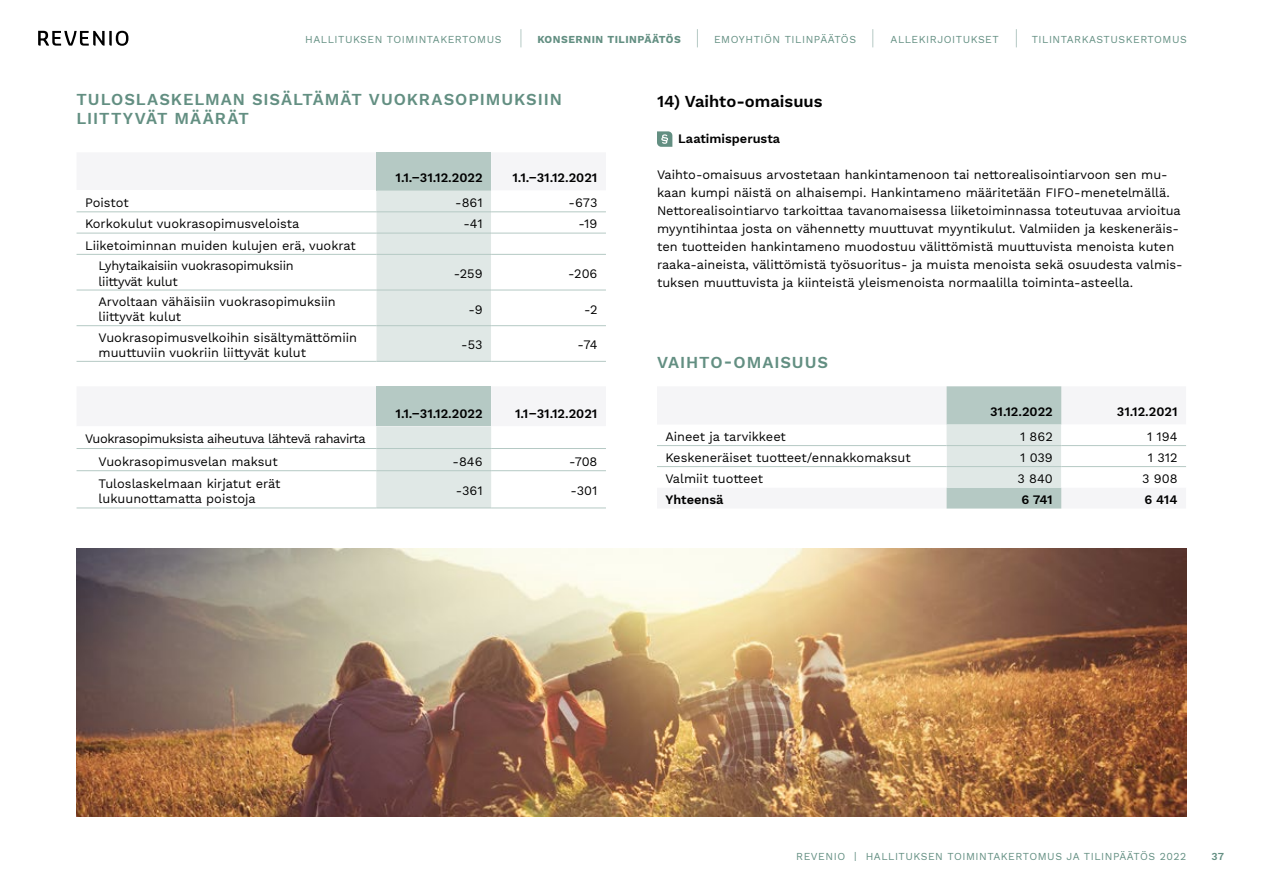
<style>
.page{position:relative;width:1263px;height:893px;background:#fff}
.page>*{position:absolute;margin:0;border:0;box-sizing:border-box;transform-origin:0 0}
.t1{font:600 16.5px/19.8px "Work Sans";letter-spacing:.055em;color:#638f82}
.t2{font:600 16.5px "Work Sans";color:#000}
.t3{font:12.75px/18px "Work Sans";color:#000}
.t4{font:600 12.75px "Work Sans";color:#000}
.t5{font:12.75px/20.9px "Work Sans";letter-spacing:-.02em;color:#000}
.t6{font:12.75px/22.2px "Work Sans";letter-spacing:-.03em;color:#000}
.t7{font:10.5px "Work Sans";letter-spacing:.05em;color:#638f82}
.t8{font:700 10.5px "Work Sans";letter-spacing:.05em;color:#638f82}
.t9{font:600 10.5px "Work Sans";color:#638f82}
</style>
<div class="page">
<svg style="left:38px;top:31px;width:90px;height:15px"></svg>
<svg style="left:521px;top:29px;width:1px;height:18px"></svg>
<svg style="left:697px;top:29px;width:1px;height:18px"></svg>
<svg style="left:872px;top:29px;width:1px;height:18px"></svg>
<svg style="left:1016px;top:29px;width:1px;height:18px"></svg>
<div style="left:376px;top:152px;width:115px;height:39px;background:#b5c9c4"></div>
<svg style="left:77px;top:191px;width:529px;height:170px"></svg>
<hr style="left:77px;top:212px;width:299px;height:1px;background:#b5c9c4">
<hr style="left:376px;top:212px;width:115px;height:1px;background:#b5c9c4">
<hr style="left:491px;top:212px;width:115px;height:1px;background:#b5c9c4">
<hr style="left:77px;top:233px;width:299px;height:1px;background:#b5c9c4">
<hr style="left:376px;top:233px;width:115px;height:1px;background:#b5c9c4">
<hr style="left:491px;top:233px;width:115px;height:1px;background:#b5c9c4">
<hr style="left:77px;top:254px;width:299px;height:1px;background:#b5c9c4">
<hr style="left:376px;top:254px;width:115px;height:1px;background:#b5c9c4">
<hr style="left:491px;top:254px;width:115px;height:1px;background:#b5c9c4">
<hr style="left:77px;top:290px;width:299px;height:1px;background:#b5c9c4">
<hr style="left:376px;top:290px;width:115px;height:1px;background:#b5c9c4">
<hr style="left:491px;top:290px;width:115px;height:1px;background:#b5c9c4">
<hr style="left:77px;top:325px;width:299px;height:1px;background:#b5c9c4">
<hr style="left:376px;top:325px;width:115px;height:1px;background:#b5c9c4">
<hr style="left:491px;top:325px;width:115px;height:1px;background:#b5c9c4">
<hr style="left:77px;top:361px;width:299px;height:1px;background:#b5c9c4">
<hr style="left:376px;top:361px;width:115px;height:1px;background:#b5c9c4">
<hr style="left:491px;top:361px;width:115px;height:1px;background:#b5c9c4">
<svg style="left:77px;top:386px;width:529px;height:122px"></svg>
<hr style="left:77px;top:448px;width:299px;height:1px;background:#b5c9c4">
<hr style="left:376px;top:448px;width:115px;height:1px;background:#b5c9c4">
<hr style="left:491px;top:448px;width:115px;height:1px;background:#b5c9c4">
<hr style="left:77px;top:470px;width:299px;height:1px;background:#b5c9c4">
<hr style="left:376px;top:470px;width:115px;height:1px;background:#b5c9c4">
<hr style="left:491px;top:470px;width:115px;height:1px;background:#b5c9c4">
<hr style="left:77px;top:508px;width:299px;height:1px;background:#b5c9c4">
<hr style="left:376px;top:508px;width:115px;height:1px;background:#b5c9c4">
<hr style="left:491px;top:508px;width:115px;height:1px;background:#b5c9c4">
<svg style="left:657px;top:131px;width:15px;height:16px"></svg>
<svg style="left:946px;top:386px;width:116px;height:123px;background:#cbd9d6"></svg>
<hr style="left:657px;top:445px;width:289px;height:1px;background:#b5c9c4">
<hr style="left:946px;top:445px;width:115px;height:1px;background:#b5c9c4">
<hr style="left:1061px;top:445px;width:125px;height:1px;background:#b5c9c4">
<hr style="left:657px;top:466px;width:289px;height:1px;background:#b5c9c4">
<hr style="left:946px;top:466px;width:115px;height:1px;background:#b5c9c4">
<hr style="left:1061px;top:466px;width:125px;height:1px;background:#b5c9c4">
<img style="left:77px;top:548px;width:1109px;height:268px">
<p class="t7" style="left:305px;top:33px;width:198px">HALLITUKSEN TOIMINTAKERTOMUS</p>
<p class="t8" style="left:537px;top:33px;width:145px">KONSERNIN TILINPÄÄTÖS</p>
<p class="t7" style="left:714px;top:33px;width:143px">EMOYHTIÖN TILINPÄÄTÖS</p>
<p class="t7" style="left:890px;top:33px;width:110px">ALLEKIRJOITUKSET</p>
<p class="t7" style="left:1032px;top:33px;width:157px">TILINTARKASTUSKERTOMUS</p>
<p class="t1" style="left:77px;top:90px;width:487px">TULOSLASKELMAN SISÄLTÄMÄT VUOKRASOPIMUKSIIN<br>LIITTYVÄT MÄÄRÄT</p>
<p class="t4" style="left:396px;top:170px;width:88px">1.1.–31.12.2022</p>
<p class="t4" style="left:512px;top:170px;width:86px">1.1.–31.12.2021</p>
<p class="t3" style="left:85px;top:194px;width:45px">Poistot</p>
<p class="t3" style="left:455px;top:194px;width:29px">-861</p>
<p class="t3" style="left:569px;top:194px;width:30px">-673</p>
<p class="t3" style="left:85px;top:216px;width:216px">Korkokulut vuokrasopimusveloista</p>
<p class="t3" style="left:463px;top:216px;width:21px">-41</p>
<p class="t3" style="left:578px;top:216px;width:21px">-19</p>
<p class="t5" style="left:99px;top:235px;width:259px;text-indent:-14px">Liiketoiminnan muiden kulujen erä, vuokrat<br>Lyhytaikaisiin vuokrasopimuksiin</p>
<p class="t5" style="left:99px;top:272px;width:81px">liittyvät kulut</p>
<p class="t3" style="left:454px;top:265px;width:30px">-259</p>
<p class="t3" style="left:568px;top:265px;width:31px">-206</p>
<p class="t3" style="left:99px;top:295px;width:239px;line-height:15.3px">Arvoltaan vähäisiin vuokrasopimuksiin liittyvät kulut</p>
<p class="t3" style="left:468px;top:301px;width:16px">-9</p>
<p class="t3" style="left:584px;top:301px;width:15px">-2</p>
<p class="t3" style="left:99px;top:330px;width:260px;line-height:15.3px">Vuokrasopimusvelkoihin sisältymättömiin muuttuviin vuokriin liittyvät kulut</p>
<p class="t3" style="left:461px;top:337px;width:23px">-53</p>
<p class="t3" style="left:578px;top:337px;width:21px">-74</p>
<p class="t6" style="left:99px;top:428px;width:269px;text-indent:-14px">Vuokrasopimuksista aiheutuva lähtevä rahavirta<br>Vuokrasopimusvelan maksut</p>
<p class="t4" style="left:396px;top:406px;width:88px">1.1.–31.12.2022</p>
<p class="t4" style="left:515px;top:406px;width:84px">1.1–31.12.2021</p>
<p class="t3" style="left:453px;top:453px;width:32px">-846</p>
<p class="t3" style="left:569px;top:453px;width:30px">-708</p>
<p class="t3" style="left:99px;top:476px;width:183px;line-height:15.3px">Tuloslaskelmaan kirjatut erät lukuunottamatta poistoja</p>
<p class="t3" style="left:456px;top:482px;width:28px">-361</p>
<p class="t3" style="left:570px;top:482px;width:28px">-301</p>
<p class="t2" style="left:657px;top:92px;width:167px">14) Vaihto-omaisuus</p>
<p class="t4" style="left:678px;top:132px;width:103px">Laatimisperusta</p>
<p class="t3" style="left:657px;top:167px;width:527px">Vaihto-omaisuus arvostetaan hankintamenoon tai nettorealisointiarvoon sen mu&shy;kaan kumpi näistä on alhaisempi. Hankintameno määritetään FIFO-menetelmällä.<br>Nettorealisointiarvo tarkoittaa tavanomaisessa liiketoiminnassa toteutuvaa arvioitua myyntihintaa josta on vähennetty muuttuvat myyntikulut. Valmiiden ja keskeneräis&shy;ten tuotteiden hankintameno muodostuu välittömistä muuttuvista menoista kuten raaka-aineista, välittömistä työsuoritus- ja muista menoista sekä osuudesta valmis&shy;tuksen muuttuvista ja kiinteistä yleismenoista normaalilla toiminta-asteella.</p>
<p class="t1" style="left:657px;top:354px;width:172px">VAIHTO-OMAISUUS</p>
<p class="t4" style="left:990px;top:404px;width:64px">31.12.2022</p>
<p class="t4" style="left:1117px;top:404px;width:62px">31.12.2021</p>
<p class="t3" style="left:665px;top:428px;width:122px">Aineet ja tarvikkeet</p>
<p class="t3" style="left:1020px;top:428px;width:34px">1 862</p>
<p class="t3" style="left:1147px;top:428px;width:32px">1 194</p>
<p class="t3" style="left:665px;top:449px;width:247px">Keskeneräiset tuotteet/ennakkomaksut</p>
<p class="t3" style="left:1020px;top:449px;width:34px">1 039</p>
<p class="t3" style="left:1148px;top:449px;width:31px">1 312</p>
<p class="t3" style="left:665px;top:470px;width:99px">Valmiit tuotteet</p>
<p class="t3" style="left:1017px;top:470px;width:37px">3 840</p>
<p class="t3" style="left:1142px;top:470px;width:37px">3 908</p>
<p class="t4" style="left:665px;top:492px;width:60px">Yhteensä</p>
<p class="t4" style="left:1021px;top:492px;width:33px">6 741</p>
<p class="t4" style="left:1144px;top:492px;width:35px">6 414</p>
<p class="t7" style="left:796px;top:850px;width:392px">REVENIO | HALLITUKSEN TOIMINTAKERTOMUS JA TILINPÄÄTÖS 2022</p>
<p class="t9" style="left:1211px;top:850px;width:14px">37</p>
</div>
